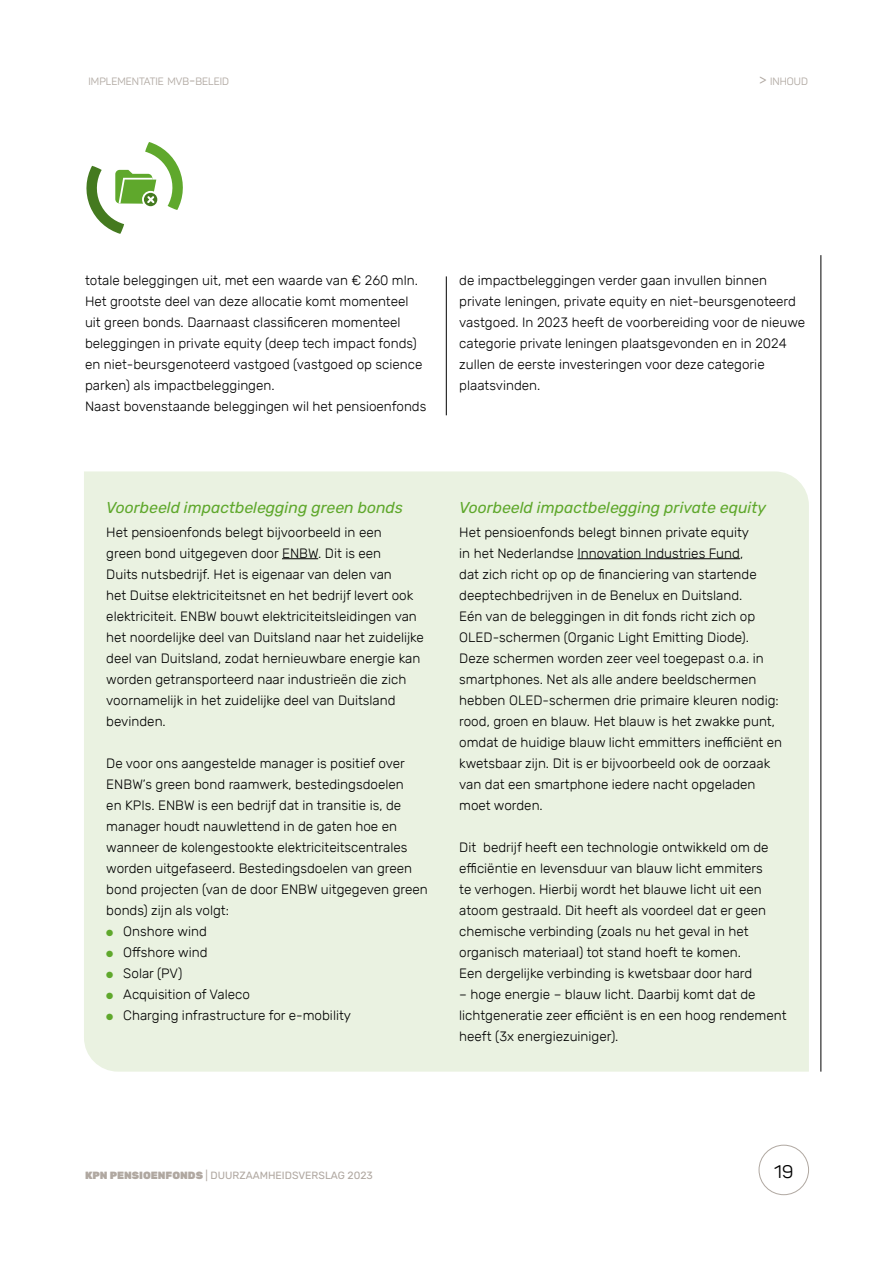
<style>
.page{position:relative;width:893px;height:1263px;background:#fff}
.page>*{position:absolute;margin:0;border:0;box-sizing:border-box;transform-origin:0 0}
.t1{font:18px "Panton";color:#000}
.t2{font:italic 15.75px "Rubik";color:#5fa82c}
.t3{font:300 13.5px/21px "Rubik";color:#000}
.t4{font:10.5px "Rubik";color:#b0a8a1}
.t5{font:10.5px "Panton";color:#b0a8a1}
.s1{font-size:15px}
.s2{color:#5fa82c}
.s3{font-weight:900}
</style>
<div class="page">
<div style="left:84px;top:471px;width:725px;height:600px;background:#eaf2e1"></div>
<div style="left:759px;top:1145px;width:50px;height:50px;border:1px solid #b0a8a1;border-radius:50%"></div>
<hr style="left:446px;top:276px;width:1px;height:139px;background:#000">
<hr style="left:821px;top:255px;width:1px;height:816px;background:#000">
<svg style="left:86px;top:142px;width:97px;height:92px"></svg>
<hr style="left:282px;top:558px;width:36px;height:1px;background:#000">
<hr style="left:577px;top:558px;width:163px;height:1px;background:#000">
<p class="t5" style="left:89px;top:75px;width:142px">IMPLEMENTATIE MVB<span class="s1">-</span>BELEID</p>
<p class="t5" style="left:759px;top:75px;width:50px"><span class="s1">&gt;</span> INHOUD</p>
<p class="t3" style="left:85px;top:270px;width:343px">totale beleggingen uit, met een waarde van € 260 mln.<br>Het grootste deel van deze allocatie komt momenteel uit green bonds. Daarnaast classificeren momenteel beleggingen in private equity (deep tech impact fonds) en niet-beursgenoteerd vastgoed (vastgoed op science parken) als impactbeleggingen.<br>Naast bovenstaande beleggingen wil het pensioenfonds</p>
<p class="t3" style="left:459px;top:270px;width:347px">de impactbeleggingen verder gaan invullen binnen private leningen, private equity en niet-beursgenoteerd vastgoed. In 2023 heeft de voorbereiding voor de nieuwe categorie private leningen plaatsgevonden en in 2024 zullen de eerste investeringen voor deze categorie plaatsvinden.</p>
<p class="t2" style="left:106px;top:499px;width:298px">Voorbeeld impactbelegging green bonds</p>
<p class="t3" style="left:106px;top:522px;width:319px">Het pensioenfonds belegt bijvoorbeeld in een<br>green bond uitgegeven door ENBW. Dit is een<br>Duits nutsbedrijf. Het is eigenaar van delen van<br>het Duitse elektriciteitsnet en het bedrijf levert ook elektriciteit. ENBW bouwt elektriciteitsleidingen van het noordelijke deel van Duitsland naar het zuidelijke deel van Duitsland, zodat hernieuwbare energie kan worden getransporteerd naar industrieën die zich voornamelijk in het zuidelijke deel van Duitsland bevinden.</p>
<p class="t3" style="left:106px;top:753px;width:323px">De voor ons aangestelde manager is positief over ENBW’s green bond raamwerk, bestedingsdoelen<br>en KPIs. ENBW is een bedrijf dat in transitie is, de manager houdt nauwlettend in de gaten hoe en wanneer de kolengestookte elektriciteitscentrales worden uitgefaseerd. Bestedingsdoelen van green bond projecten (van de door ENBW uitgegeven green bonds) zijn als volgt:</p>
<p class="t3" style="left:106px;top:921px;width:102px"><span class="s2">●</span> Onshore wind</p>
<p class="t3" style="left:106px;top:942px;width:103px"><span class="s2">●</span> Offshore wind</p>
<p class="t3" style="left:106px;top:963px;width:78px"><span class="s2">●</span> Solar (PV)</p>
<p class="t3" style="left:106px;top:984px;width:145px"><span class="s2">●</span> Acquisition of Valeco</p>
<p class="t3" style="left:106px;top:1005px;width:246px"><span class="s2">●</span> Charging infrastructure for e-mobility</p>
<p class="t2" style="left:459px;top:499px;width:308px">Voorbeeld impactbelegging private equity</p>
<p class="t3" style="left:459px;top:522px;width:324px">Het pensioenfonds belegt binnen private equity<br>in het Nederlandse Innovation Industries Fund,<br>dat zich richt op op de financiering van startende deeptechbedrijven in de Benelux en Duitsland.<br>Eén van de beleggingen in dit fonds richt zich op OLED-schermen (Organic Light Emitting Diode).<br>Deze schermen worden zeer veel toegepast o.a. in smartphones. Net als alle andere beeldschermen hebben OLED-schermen drie primaire kleuren nodig: rood, groen en blauw. Het blauw is het zwakke punt, omdat de huidige blauw licht emmitters inefficiënt en kwetsbaar zijn. Dit is er bijvoorbeeld ook de oorzaak van dat een smartphone iedere nacht opgeladen moet worden.</p>
<p class="t3" style="left:459px;top:837px;width:311px">Dit bedrijf heeft een technologie ontwikkeld om de efficiëntie en levensduur van blauw licht emmiters te verhogen. Hierbij wordt het blauwe licht uit een atoom gestraald. Dit heeft als voordeel dat er geen chemische verbinding (zoals nu het geval in het organisch materiaal) tot stand hoeft te komen.<br>Een dergelijke verbinding is kwetsbaar door hard</p>
<p class="t3" style="left:459px;top:984px;width:329px">– hoge energie – blauw licht. Daarbij komt dat de lichtgeneratie zeer efficiënt is en een hoog rendement heeft (3x energiezuiniger).</p>
<p class="t4" style="left:85px;top:1170px;width:289px"><span class="s3">KPN PENSIOENFONDS</span> | DUURZAAMHEIDSVERSLAG 2023</p>
<h1 class="t1" style="left:774px;top:1161px;width:21px">19</h1>
</div>
